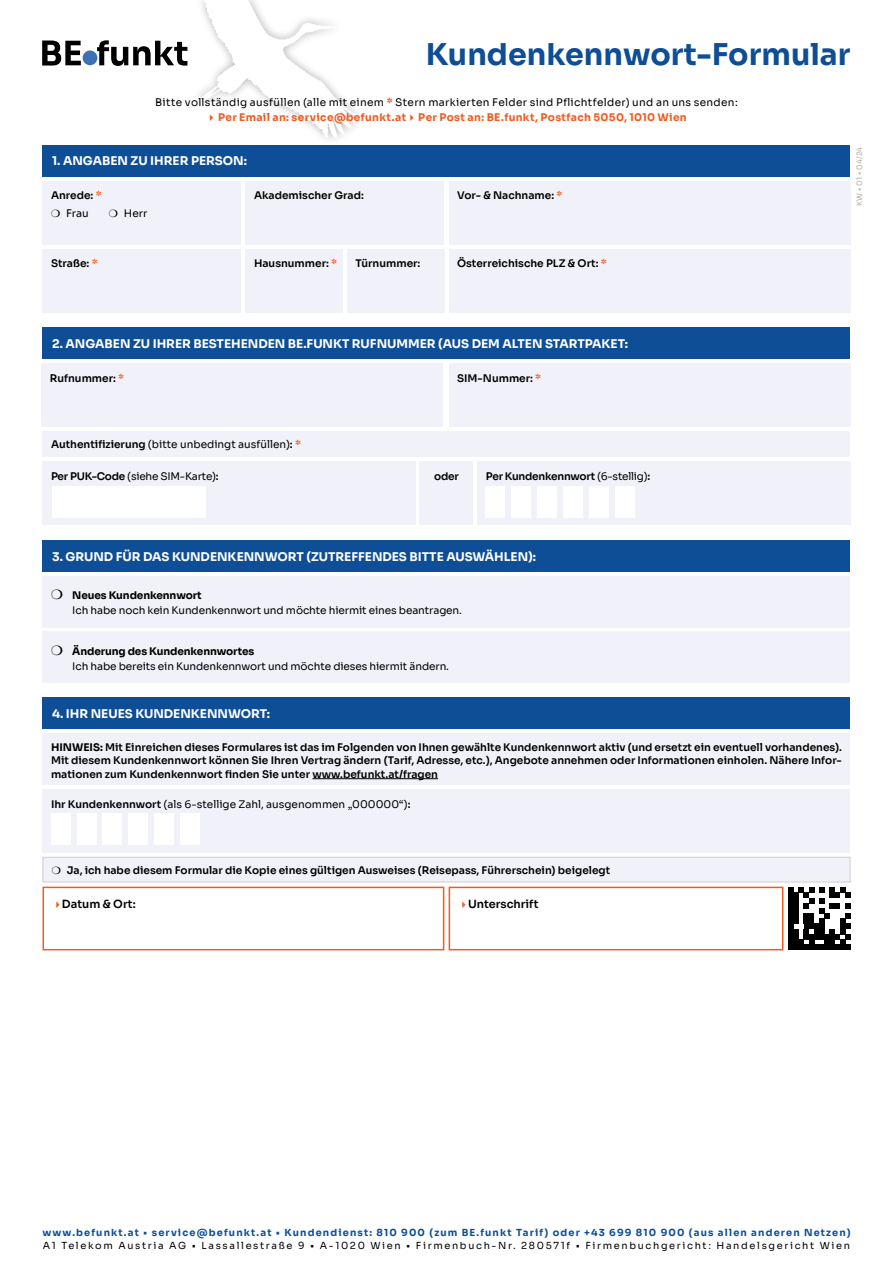
<style>
.page{position:relative;width:893px;height:1263px;background:#fff}
.page>*{position:absolute;margin:0;border:0;box-sizing:border-box;transform-origin:0 0}
.t1{font:700 30px "Sora";color:#0e4e96}
.Body_Text{font:700 12px "Sora";color:#fff}
.Body_Text-2{font:600 11.25px "Sora";color:#000}
.Body_Text-3{font:600 10.5px/13.5px "Sora";color:#000;text-align:justify}
.Body_Text-4{font:10.5px "Sora";color:#000}
.Body_Text-5{font:10.5px "Sora";letter-spacing:.03em;color:#000}
.Body_Text-6{font:700 10.5px "Sora";letter-spacing:.03em;color:#f15a22}
.Body_Text-7{font:700 10.5px "Sora";letter-spacing:-.01em;color:#000}
.Body_Text-8{font:600 10.5px "Sora";letter-spacing:-.02em;color:#000}
.Body_Text-9{font:10.5px "Sora";letter-spacing:-.02em;color:#000}
.Body_Text-10{font:700 9.75px "Sora";letter-spacing:.115em;color:#0e4e96}
.Body_Text-11{font:9.75px "Sora";letter-spacing:.17em;color:#000}
.Body_Text-12{font:7.5px "Sora";letter-spacing:.02em;color:#b3ada5}
.s1{font-weight:800;color:#f15a22}
.s2{color:#f15a22}
.s3{font-weight:600}
.s4{font-weight:600;color:#f15a22}
.s5{font-weight:400}
.s6{font-weight:700}
</style>
<div class="page">
<div style="left:449px;top:887px;width:334px;height:63px;border:2px solid #f15a22"></div>
<div style="left:43px;top:887px;width:401px;height:63px;border:2px solid #f15a22"></div>
<div style="left:43px;top:145px;width:807px;height:31px;background:#0e4e96"></div>
<div style="left:449px;top:181px;width:401px;height:63px;background:#f1f1f9"></div>
<div style="left:43px;top:181px;width:198px;height:63px;background:#f1f1f9"></div>
<div style="left:449px;top:249px;width:401px;height:64px;background:#f1f1f9"></div>
<div style="left:43px;top:249px;width:198px;height:64px;background:#f1f1f9"></div>
<div style="left:246px;top:181px;width:198px;height:63px;background:#f1f1f9"></div>
<div style="left:246px;top:249px;width:97px;height:64px;background:#f1f1f9"></div>
<div style="left:347px;top:249px;width:97px;height:64px;background:#f1f1f9"></div>
<div style="left:43px;top:697px;width:807px;height:32px;background:#0e4e96"></div>
<div style="left:43px;top:857px;width:807px;height:25px;background:#f1f1f9"></div>
<div style="left:43px;top:857px;width:807px;height:25px;border:1px solid #d2cecd"></div>
<div style="left:43px;top:733px;width:807px;height:51px;background:#f1f1f9"></div>
<hr style="left:312px;top:778px;width:126px;height:1px;background:#000">
<div style="left:43px;top:540px;width:807px;height:32px;background:#0e4e96"></div>
<div style="left:43px;top:576px;width:807px;height:51px;background:#f1f1f9"></div>
<div style="left:43px;top:631px;width:807px;height:51px;background:#f1f1f9"></div>
<div style="left:43px;top:327px;width:807px;height:32px;background:#0e4e96"></div>
<div style="left:41px;top:364px;width:402px;height:63px;background:#f1f1f9"></div>
<div style="left:449px;top:364px;width:401px;height:63px;background:#f1f1f9"></div>
<div style="left:43px;top:461px;width:373px;height:64px;background:#f1f1f9"></div>
<div style="left:477px;top:461px;width:373px;height:64px;background:#f1f1f9"></div>
<div style="left:420px;top:461px;width:53px;height:64px;background:#f1f1f9"></div>
<div style="left:486px;top:486px;width:19px;height:31px;background:#fff"></div>
<div style="left:512px;top:486px;width:19px;height:31px;background:#fff"></div>
<div style="left:538px;top:486px;width:19px;height:31px;background:#fff"></div>
<div style="left:564px;top:486px;width:19px;height:31px;background:#fff"></div>
<div style="left:590px;top:486px;width:19px;height:31px;background:#fff"></div>
<div style="left:615px;top:486px;width:20px;height:31px;background:#fff"></div>
<div style="left:52px;top:486px;width:153px;height:31px;background:#fff"></div>
<div style="left:43px;top:432px;width:807px;height:25px;background:#f1f1f9"></div>
<div style="left:191px;top:0;width:175px;height:146px;background:#fff"></div>
<img style="left:187px;top:0;width:170px;height:137px">
<div style="left:83px;top:50px;width:14px;height:15px;background:#3d71b6;border-radius:50%"></div>
<svg style="left:42px;top:41px;width:39px;height:25px"></svg>
<svg style="left:97px;top:40px;width:90px;height:26px"></svg>
<div style="left:788px;top:944px;width:62px;height:6px;background:#000"></div>
<div style="left:788px;top:939px;width:16px;height:5px;background:#000"></div>
<div style="left:788px;top:934px;width:11px;height:5px;background:#000"></div>
<div style="left:788px;top:929px;width:11px;height:5px;background:#000"></div>
<svg style="left:788px;top:924px;width:5px;height:5px"></svg>
<div style="left:788px;top:919px;width:11px;height:5px;background:#000"></div>
<div style="left:788px;top:913px;width:11px;height:6px;background:#000"></div>
<div style="left:788px;top:908px;width:11px;height:5px;background:#000"></div>
<div style="left:788px;top:903px;width:11px;height:5px;background:#000"></div>
<div style="left:788px;top:898px;width:11px;height:5px;background:#000"></div>
<div style="left:788px;top:893px;width:11px;height:5px;background:#000"></div>
<svg style="left:788px;top:888px;width:5px;height:5px"></svg>
<svg style="left:799px;top:888px;width:51px;height:56px"></svg>
<div style="left:43px;top:789px;width:807px;height:64px;background:#f1f1f9"></div>
<div style="left:51px;top:813px;width:19px;height:32px;background:#fff"></div>
<div style="left:77px;top:813px;width:19px;height:32px;background:#fff"></div>
<div style="left:103px;top:813px;width:19px;height:32px;background:#fff"></div>
<div style="left:129px;top:813px;width:19px;height:32px;background:#fff"></div>
<div style="left:155px;top:813px;width:19px;height:32px;background:#fff"></div>
<div style="left:181px;top:813px;width:19px;height:32px;background:#fff"></div>
<p class="t1" style="left:426px;top:29px;width:426px">Kundenkennwort-Formular</p>
<p class="Body_Text-5" style="left:155px;top:94px;width:584px">Bitte vollständig ausfüllen (alle mit einem <span class="s1">*</span> Stern markierten Felder sind Pflichtfelder) und an uns senden:</p>
<p class="Body_Text-6" style="left:206px;top:109px;width:482px">✔Per Email an: service@befunkt.at✔Per Post an: BE.funkt, Postfach 5050, 1010 Wien</p>
<p class="Body_Text" style="left:52px;top:151px;width:196px">1. ANGABEN ZU IHRER PERSON:</p>
<p class="Body_Text-3" style="left:51px;top:188px;width:52px">Anrede: <span class="s2">*</span></p>
<p class="Body_Text-3" style="left:457px;top:188px;width:107px">Vor- &amp; Nachname: <span class="s2">*</span></p>
<p class="Body_Text-4" style="left:51px;top:205px;width:39px">❍ Frau</p>
<p class="Body_Text-4" style="left:109px;top:205px;width:40px">❍ Herr</p>
<p class="Body_Text-3" style="left:254px;top:188px;width:111px">Akademischer Grad:</p>
<p class="Body_Text-3" style="left:51px;top:256px;width:48px">Straße: <span class="s2">*</span></p>
<p class="Body_Text-3" style="left:457px;top:256px;width:151px">Österreichische PLZ &amp; Ort: <span class="s2">*</span></p>
<p class="Body_Text-3" style="left:254px;top:256px;width:85px">Hausnummer: <span class="s2">*</span></p>
<p class="Body_Text-3" style="left:356px;top:256px;width:66px">Türnummer:</p>
<p class="Body_Text-12" style="left:853px;top:206px;width:61px;rotate:-90deg">KW • 01 • 04/24</p>
<p class="Body_Text" style="left:52px;top:334px;width:577px">2. ANGABEN ZU IHRER BESTEHENDEN BE.FUNKT RUFNUMMER (AUS DEM ALTEN STARTPAKET:</p>
<p class="Body_Text-3" style="left:50px;top:371px;width:76px">Rufnummer: <span class="s2">*</span></p>
<p class="Body_Text-3" style="left:457px;top:371px;width:86px">SIM-Nummer: <span class="s2">*</span></p>
<p class="Body_Text-4" style="left:51px;top:436px;width:252px"><span class="s3">Authentifizierung</span> (bitte unbedingt ausfüllen)<span class="s3">:</span> <span class="s4">*</span></p>
<p class="Body_Text-9" style="left:51px;top:468px;width:169px"><span class="s3">Per PUK-Code</span> (siehe SIM-Karte)<span class="s3">:</span></p>
<p class="Body_Text-3" style="left:434px;top:469px;width:26px">oder</p>
<p class="Body_Text-8" style="left:486px;top:468px;width:166px">Per Kundenkennwort <span class="s5">(6-stellig)</span>:</p>
<p class="Body_Text" style="left:52px;top:547px;width:486px">3. GRUND FÜR DAS KUNDENKENNWORT (ZUTREFFENDES BITTE AUSWÄHLEN):</p>
<p class="Body_Text-7" style="left:51px;top:587px;width:152px">❍ Neues Kundenkennwort</p>
<p class="Body_Text-4" style="left:72px;top:602px;width:391px">Ich habe noch kein Kundenkennwort und möchte hiermit eines beantragen.</p>
<p class="Body_Text-7" style="left:51px;top:642px;width:205px">❍ Änderung des Kundenkennwortes</p>
<p class="Body_Text-4" style="left:72px;top:657px;width:378px">Ich habe bereits ein Kundenkennwort und möchte dieses hiermit ändern.</p>
<p class="Body_Text" style="left:52px;top:704px;width:220px">4. IHR NEUES KUNDENKENNWORT:</p>
<p class="Body_Text-3" style="left:51px;top:739px;width:792px"><span class="s6">HINWEIS:</span> Mit Einreichen dieses Formulares ist das im Folgenden von Ihnen gewählte Kundenkennwort aktiv (und ersetzt ein eventuell vorhandenes).<br>Mit diesem Kundenkennwort können Sie Ihren Vertrag ändern (Tarif, Adresse, etc.), Angebote annehmen oder Informationen einholen. Nähere Infor&shy;mationen zum Kundenkennwort finden Sie unter www.befunkt.at/fragen</p>
<p class="Body_Text-4" style="left:51px;top:795px;width:361px"><span class="s3">Ihr Kundenkennwort</span> (als 6-stellige Zahl, ausgenommen „000000“)<span class="s3">:</span></p>
<p class="Body_Text-3" style="left:52px;top:863px;width:560px">❍ Ja, ich habe diesem Formular die Kopie eines gültigen Ausweises (Reisepass, Führerschein) beigelegt</p>
<p class="Body_Text-2" style="left:53px;top:894px;width:85px"><span class="s2">✔</span>Datum &amp; Ort:</p>
<p class="Body_Text-2" style="left:459px;top:894px;width:81px"><span class="s2">✔</span>Unterschrift</p>
<p class="Body_Text-10" style="left:42px;top:1224px;width:810px">www.befunkt.at • service@befunkt.at • Kundendienst: 810 900 (zum BE.funkt Tarif) oder +43 699 810 900 (aus allen anderen Netzen)</p>
<p class="Body_Text-11" style="left:43px;top:1237px;width:809px">A1 Telekom Austria AG • Lassallestraße 9 • A-1020 Wien • Firmenbuch-Nr. 280571f • Firmenbuchgericht: Handelsgericht Wien</p>
</div>
